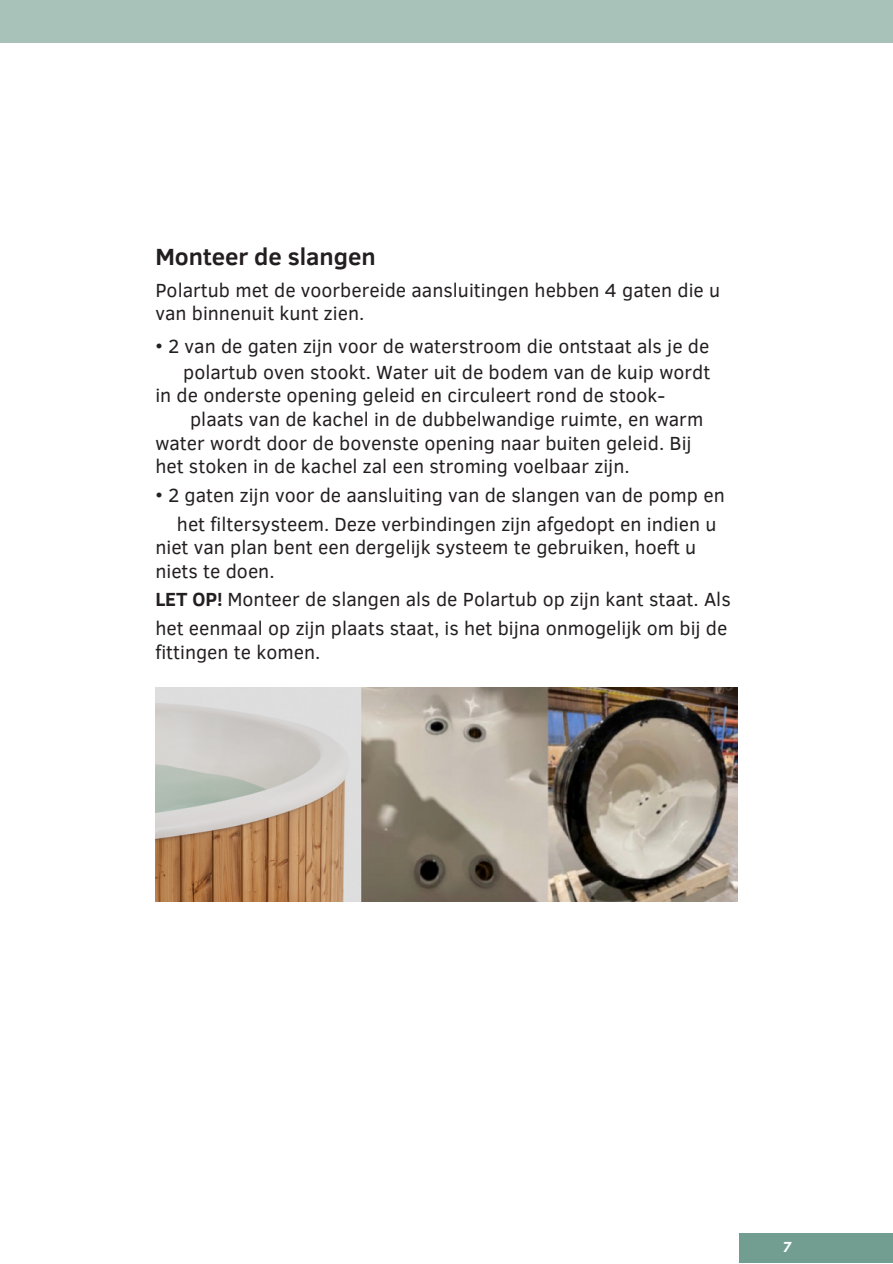
<style>
.page{position:relative;width:893px;height:1264px;background:#fff}
.page>*{position:absolute;margin:0;border:0;box-sizing:border-box;transform-origin:0 0}
.t1{font:700 24px "Clear Sans";color:#231f20}
.t2{font:19.5px/23.7px "Clear Sans";color:#231f20}
.t3{font:italic 700 15px "Clear Sans";color:#fff}
.s1{font-weight:700}
</style>
<div class="page">
<div style="left:0;top:0;width:892px;height:43px;background:#a8c2ba"></div>
<div style="left:739px;top:1232px;width:153px;height:30px;background:#729e91"></div>
<img style="left:155px;top:687px;width:582px;height:214px">
<p class="t1" style="left:155px;top:239px;width:222px">Monteer de slangen</p>
<p class="t2" style="left:155px;top:277px;width:566px">Polartub met de voorbereide aansluitingen hebben 4 gaten die u van binnenuit kunt zien.</p>
<p class="t2" style="left:155px;top:333px;width:555px">• 2 van de gaten zijn voor de waterstroom die ontstaat als je de</p>
<p class="t2" style="left:183px;top:359px;width:528px">polartub oven stookt. Water uit de bodem van de kuip wordt</p>
<p class="t2" style="left:155px;top:383px;width:511px">in de onderste opening geleid en circuleert rond de stook-</p>
<p class="t2" style="left:190px;top:406px;width:514px">plaats van de kachel in de dubbelwandige ruimte, en warm</p>
<p class="t2" style="left:155px;top:430px;width:537px">water wordt door de bovenste opening naar buiten geleid. Bij</p>
<p class="t2" style="left:155px;top:453px;width:475px">het stoken in de kachel zal een stroming voelbaar zijn.</p>
<p class="t2" style="left:155px;top:482px;width:571px">• 2 gaten zijn voor de aansluiting van de slangen van de pomp en</p>
<p class="t2" style="left:177px;top:511px;width:541px">het filtersysteem. Deze verbindingen zijn afgedopt en indien u</p>
<p class="t2" style="left:155px;top:534px;width:542px">niet van plan bent een dergelijk systeem te gebruiken, hoeft u</p>
<p class="t2" style="left:155px;top:558px;width:121px">niets te doen.</p>
<p class="t2" style="left:155px;top:586px;width:576px"><span class="s1">LET OP!</span> Monteer de slangen als de Polartub op zijn kant staat. Als</p>
<p class="t2" style="left:155px;top:615px;width:573px">het eenmaal op zijn plaats staat, is het bijna onmogelijk om bij de</p>
<p class="t2" style="left:155px;top:639px;width:166px">fittingen te komen.</p>
<p class="t3" style="left:782px;top:1235px;width:11px">7</p>
</div>
